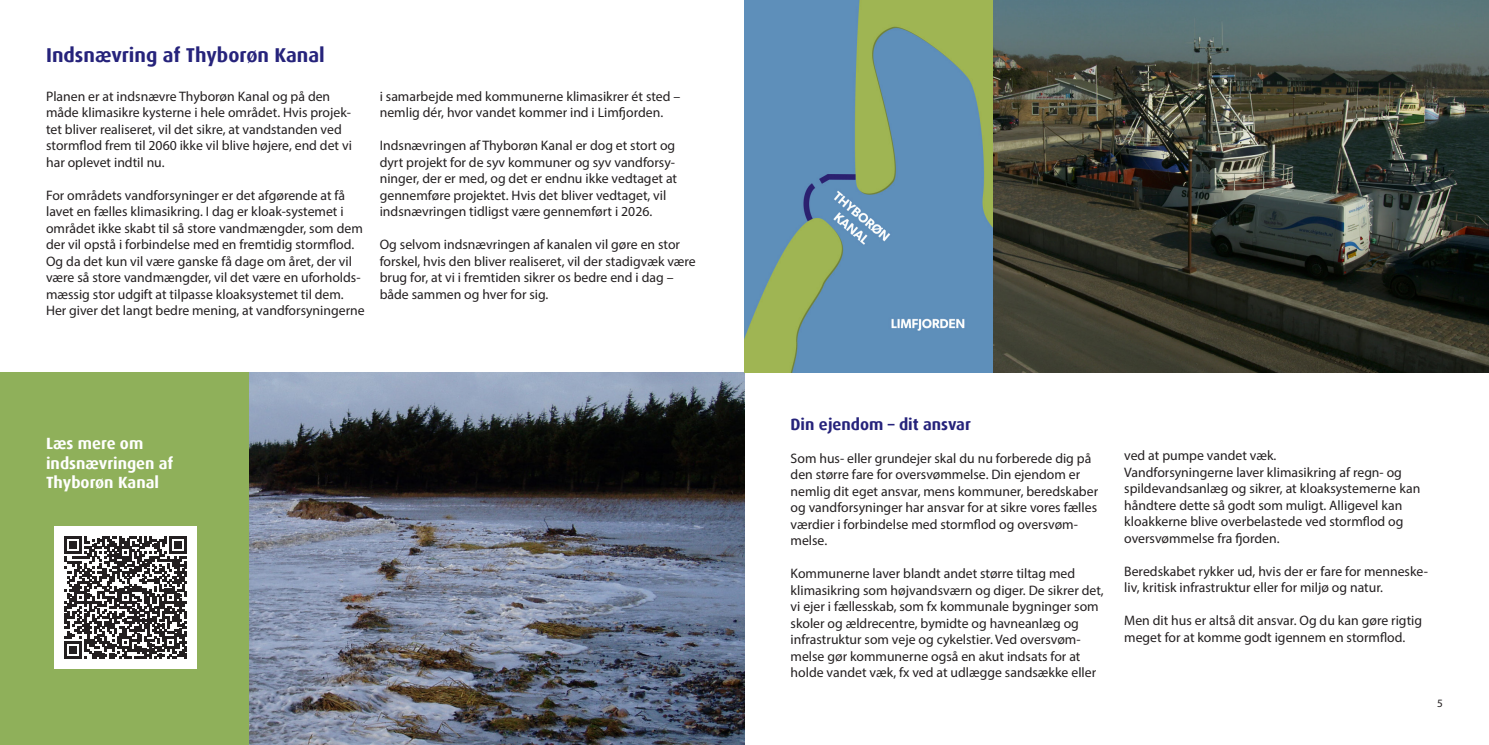
<style>
.page{position:relative;width:1489px;height:745px;background:#fff}
.page>*{position:absolute;margin:0;border:0;box-sizing:border-box;transform-origin:0 0}
.Overskrift{font:700 20px "Dax";color:#26237b}
.Underoverskrift{font:700 16.25px/19.5px "Dax";color:#fff}
.Underoverskrift-2{font:700 16.25px "Dax";color:#26237b}
.Body{font:13.75px/16.5px "Myriad Pro";color:#231f20}
.t1{font:11.25px "Myriad Pro";color:#231f20}
</style>
<div class="page">
<img style="left:248px;top:372px;width:496px;height:372px">
<img style="left:992px;top:0;width:496px;height:372px">
<div style="left:0;top:372px;width:248px;height:372px;background:#8fb05a"></div>
<div style="left:54px;top:526px;width:143px;height:142px;background:#fff"></div>
<svg style="left:64px;top:536px;width:123px;height:122px"></svg>
<img style="left:744px;top:0;width:248px;height:372px">
<p class="Overskrift" style="left:46px;top:44px;width:280px">Indsnævring af Thyborøn Kanal</p>
<p class="Body" style="left:46px;top:87px;width:307px">Planen er at indsnævre Thyborøn Kanal og på den måde klimasikre kysterne i hele området. Hvis projek&shy;tet bliver realiseret, vil det sikre, at vandstanden ved stormflod frem til 2060 ikke vil blive højere, end det vi har oplevet indtil nu.</p>
<p class="Body" style="left:46px;top:186px;width:320px">For områdets vandforsyninger er det afgørende at få lavet en fælles klimasikring. I dag er kloak-systemet i området ikke skabt til så store vandmængder, som dem der vil opstå i forbindelse med en fremtidig stormflod.<br>Og da det kun vil være ganske få dage om året, der vil være så store vandmængder, vil det være en uforholds&shy;mæssig stor udgift at tilpasse kloaksystemet til dem.<br>Her giver det langt bedre mening, at vandforsyningerne</p>
<p class="Body" style="left:380px;top:87px;width:302px">i samarbejde med kommunerne klimasikrer ét sted – nemlig dér, hvor vandet kommer ind i Limfjorden.</p>
<p class="Body" style="left:380px;top:137px;width:299px">Indsnævringen af Thyborøn Kanal er dog et stort og dyrt projekt for de syv kommuner og syv vandforsy&shy;ninger, der er med, og det er endnu ikke vedtaget at gennemføre projektet. Hvis det bliver vedtaget, vil indsnævringen tidligst være gennemført i 2026.</p>
<p class="Body" style="left:380px;top:236px;width:317px">Og selvom indsnævringen af kanalen vil gøre en stor forskel, hvis den bliver realiseret, vil der stadigvæk være brug for, at vi i fremtiden sikrer os bedre end i dag – både sammen og hver for sig.</p>
<p class="Underoverskrift" style="left:46px;top:433px;width:129px">Læs mere om indsnævringen af<br>Thyborøn Kanal</p>
<p class="Underoverskrift-2" style="left:790px;top:414px;width:182px">Din ejendom – dit ansvar</p>
<p class="Body" style="left:790px;top:449px;width:309px">Som hus- eller grundejer skal du nu forberede dig på den større fare for oversvømmelse. Din ejendom er nemlig dit eget ansvar, mens kommuner, beredskaber og vandforsyninger har ansvar for at sikre vores fælles værdier i forbindelse med stormflod og oversvøm&shy;melse.</p>
<p class="Body" style="left:790px;top:565px;width:315px">Kommunerne laver blandt andet større tiltag med klimasikring som højvandsværn og diger. De sikrer det, vi ejer i fællesskab, som fx kommunale bygninger som skoler og ældrecentre, bymidte og havneanlæg og</p>
<p class="Body" style="left:790px;top:631px;width:307px">infrastruktur som veje og cykelstier. Ved oversvøm&shy;melse gør kommunerne også en akut indsats for at holde vandet væk, fx ved at udlægge sandsække eller</p>
<p class="Body" style="left:1124px;top:446px;width:154px">ved at pumpe vandet væk.</p>
<p class="Body" style="left:1124px;top:463px;width:297px">Vandforsyningerne laver klimasikring af regn- og spildevandsanlæg og sikrer, at kloaksystemerne kan håndtere dette så godt som muligt. Alligevel kan kloakkerne blive overbelastede ved stormflod og oversvømmelse fra fjorden.</p>
<p class="Body" style="left:1124px;top:562px;width:305px">Beredskabet rykker ud, hvis der er fare for menneske&shy;liv, kritisk infrastruktur eller for miljø og natur.</p>
<p class="Body" style="left:1124px;top:611px;width:299px">Men dit hus er altså dit ansvar. Og du kan gøre rigtig meget for at komme godt igennem en stormflod.</p>
<p class="t1" style="left:1436px;top:696px;width:7px">5</p>
</div>
